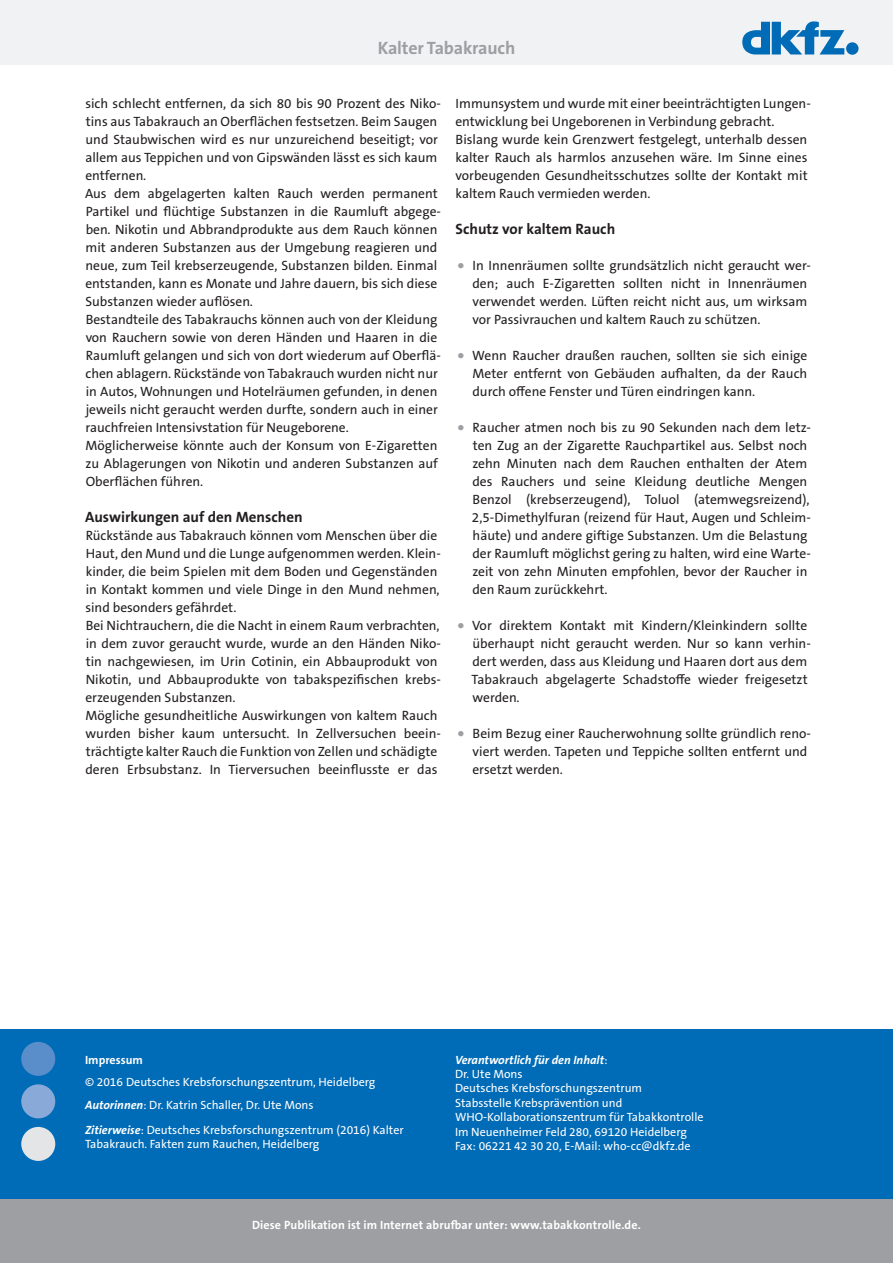
<style>
.page{position:relative;width:893px;height:1263px;background:#fff}
.page>*{position:absolute;margin:0;border:0;box-sizing:border-box;transform-origin:0 0}
.t1{font:700 18px "The Sans B W7";letter-spacing:-.01em;color:#9d9fa2}
.t2{font:700 15px "The Sans B W7";color:#231f20}
.t3{font:13.5px/18px "The Sans B W5 Plain";color:#231f20}
.t4{font:12px/14.4px "The Sans B W5 Plain";color:#fff}
.t5{font:700 12px "The Sans B W7";letter-spacing:.01em;color:#fff}
.t6{font:italic 700 12px "The Sans B W7";color:#fff}
.s1{font-family:"The Sans B W7";font-weight:700;font-size:18px;color:#9d9fa2}
.s2{font-family:"The Sans B W7";font-weight:700;font-style:italic}
.s3{font-family:"The Sans B W5 Plain";font-weight:400;font-style:normal}
</style>
<div class="page">
<div style="left:0;top:1029px;width:893px;height:234px;background:#006bb6"></div>
<div style="left:0;top:1199px;width:893px;height:64px;background:#9d9fa2"></div>
<div style="left:21px;top:1127px;width:34px;height:34px;background:#e4e5e7;border-radius:50%"></div>
<div style="left:21px;top:1084px;width:34px;height:34px;background:#89aad8;border-radius:50%"></div>
<div style="left:21px;top:1042px;width:34px;height:34px;background:#5a8eca;border-radius:50%"></div>
<div style="left:0;top:0;width:893px;height:64px;background:#f1f2f3"></div>
<div style="left:846px;top:42px;width:12px;height:13px;background:#006bb6;border-radius:50%"></div>
<svg style="left:742px;top:21px;width:102px;height:33px"></svg>
<h1 class="t1" style="left:378px;top:36px;width:139px">Kalter Tabakrauch</h1>
<p class="t3" style="left:85px;top:95px;width:357px">sich schlecht entfernen, da sich 80 bis 90 Prozent des Niko&shy;tins aus Tabakrauch an Oberflächen festsetzen. Beim Saugen und Staubwischen wird es nur unzureichend beseitigt; vor allem aus Teppichen und von Gipswänden lässt es sich kaum entfernen.<br>Aus dem abgelagerten kalten Rauch werden permanent Partikel und flüchtige Substanzen in die Raumluft abgege&shy;ben. Nikotin und Abbrandprodukte aus dem Rauch können mit anderen Substanzen aus der Umgebung reagieren und neue, zum Teil krebserzeugende, Substanzen bilden. Einmal entstanden, kann es Monate und Jahre dauern, bis sich diese Substanzen wieder auflösen.<br>Bestandteile des Tabakrauchs können auch von der Kleidung von Rauchern sowie von deren Händen und Haaren in die Raumluft gelangen und sich von dort wiederum auf Oberflä&shy;chen ablagern. Rückstände von Tabakrauch wurden nicht nur in Autos, Wohnungen und Hotelräumen gefunden, in denen jeweils nicht geraucht werden durfte, sondern auch in einer rauchfreien Intensivstation für Neugeborene.<br>Möglicherweise könnte auch der Konsum von E-Zigaretten zu Ablagerungen von Nikotin und anderen Substanzen auf Oberflächen führen.</p>
<p class="t2" style="left:85px;top:507px;width:219px">Auswirkungen auf den Menschen</p>
<p class="t3" style="left:85px;top:527px;width:357px">Rückstände aus Tabakrauch können vom Menschen über die Haut, den Mund und die Lunge aufgenommen werden. Klein&shy;kinder, die beim Spielen mit dem Boden und Gegenständen in Kontakt kommen und viele Dinge in den Mund nehmen, sind besonders gefährdet.<br>Bei Nichtrauchern, die die Nacht in einem Raum verbrachten, in dem zuvor geraucht wurde, wurde an den Händen Niko&shy;tin nachgewiesen, im Urin Cotinin, ein Abbauprodukt von Nikotin, und Abbauprodukte von tabakspezifischen krebs&shy;erzeugenden Substanzen.<br>Mögliche gesundheitliche Auswirkungen von kaltem Rauch wurden bisher kaum untersucht. In Zellversuchen beein&shy;trächtigte kalter Rauch die Funktion von Zellen und schädigte deren Erbsubstanz. In Tierversuchen beeinflusste er das</p>
<p class="t3" style="left:455px;top:94px;width:356px">Immunsystem und wurde mit einer beeinträchtigten Lungen&shy;entwicklung bei Ungeborenen in Verbindung gebracht.<br>Bislang wurde kein Grenzwert festgelegt, unterhalb dessen kalter Rauch als harmlos anzusehen wäre. Im Sinne eines vorbeugenden Gesundheitsschutzes sollte der Kontakt mit kaltem Rauch vermieden werden.</p>
<p class="t2" style="left:456px;top:219px;width:161px">Schutz vor kaltem Rauch</p>
<p class="t3" style="left:472px;top:257px;width:340px;text-indent:-15px"><span class="s1">•</span> In Innenräumen sollte grundsätzlich nicht geraucht wer&shy;den; auch E-Zigaretten sollten nicht in Innenräumen verwendet werden. Lüften reicht nicht aus, um wirksam vor Passivrauchen und kaltem Rauch zu schützen.</p>
<p class="t3" style="left:472px;top:347px;width:336px;text-align:justify;text-indent:-15px"><span class="s1">•</span> Wenn Raucher draußen rauchen, sollten sie sich einige Meter entfernt von Gebäuden aufhalten, da der Rauch durch offene Fenster und Türen eindringen kann.</p>
<p class="t3" style="left:472px;top:419px;width:340px;text-indent:-15px"><span class="s1">•</span> Raucher atmen noch bis zu 90 Sekunden nach dem letz&shy;ten Zug an der Zigarette Rauchpartikel aus. Selbst noch zehn Minuten nach dem Rauchen enthalten der Atem des Rauchers und seine Kleidung deutliche Mengen Benzol (krebserzeugend), Toluol (atemwegsreizend), 2,5-Dimethylfuran (reizend für Haut, Augen und Schleim&shy;häute) und andere giftige Substanzen. Um die Belastung der Raumluft möglichst gering zu halten, wird eine Warte&shy;zeit von zehn Minuten empfohlen, bevor der Raucher in den Raum zurückkehrt.</p>
<p class="t3" style="left:472px;top:617px;width:341px;text-indent:-14px"><span class="s1">•</span> Vor direktem Kontakt mit Kindern/Kleinkindern sollte überhaupt nicht geraucht werden. Nur so kann verhin&shy;dert werden, dass aus Kleidung und Haaren dort aus dem Tabakrauch abgelagerte Schadstoffe wieder freigesetzt werden.</p>
<p class="t3" style="left:472px;top:725px;width:340px;text-indent:-15px"><span class="s1">•</span> Beim Bezug einer Raucherwohnung sollte gründlich reno&shy;viert werden. Tapeten und Teppiche sollten entfernt und ersetzt werden.</p>
<p class="t5" style="left:85px;top:1052px;width:59px">Impressum</p>
<p class="t4" style="left:85px;top:1071px;width:292px;line-height:23px">© 2016 Deutsches Krebsforschungszentrum, Heidelberg<br><span class="s2">Autorinnen</span>: Dr. Katrin Schaller, Dr. Ute Mons</p>
<p class="t4" style="left:85px;top:1123px;width:320px"><span class="s2">Zitierweise</span>: Deutsches Krebsforschungszentrum (2016) Kalter<br>Tabakrauch. Fakten zum Rauchen, Heidelberg</p>
<p class="t6" style="left:455px;top:1052px;width:154px">Verantwortlich für den Inhalt<span class="s3">:</span></p>
<p class="t4" style="left:455px;top:1067px;width:250px">Dr. Ute Mons<br>Deutsches Krebsforschungszentrum<br>Stabsstelle Krebsprävention und WHO-Kollaborationszentrum für Tabakkontrolle Im Neuenheimer Feld 280, 69120 Heidelberg Fax: 06221 42 30 20, E-Mail: who-cc@dkfz.de</p>
<p class="t5" style="left:252px;top:1217px;width:390px">Diese Publikation ist im Internet abrufbar unter: www.tabakkontrolle.de.</p>
</div>
